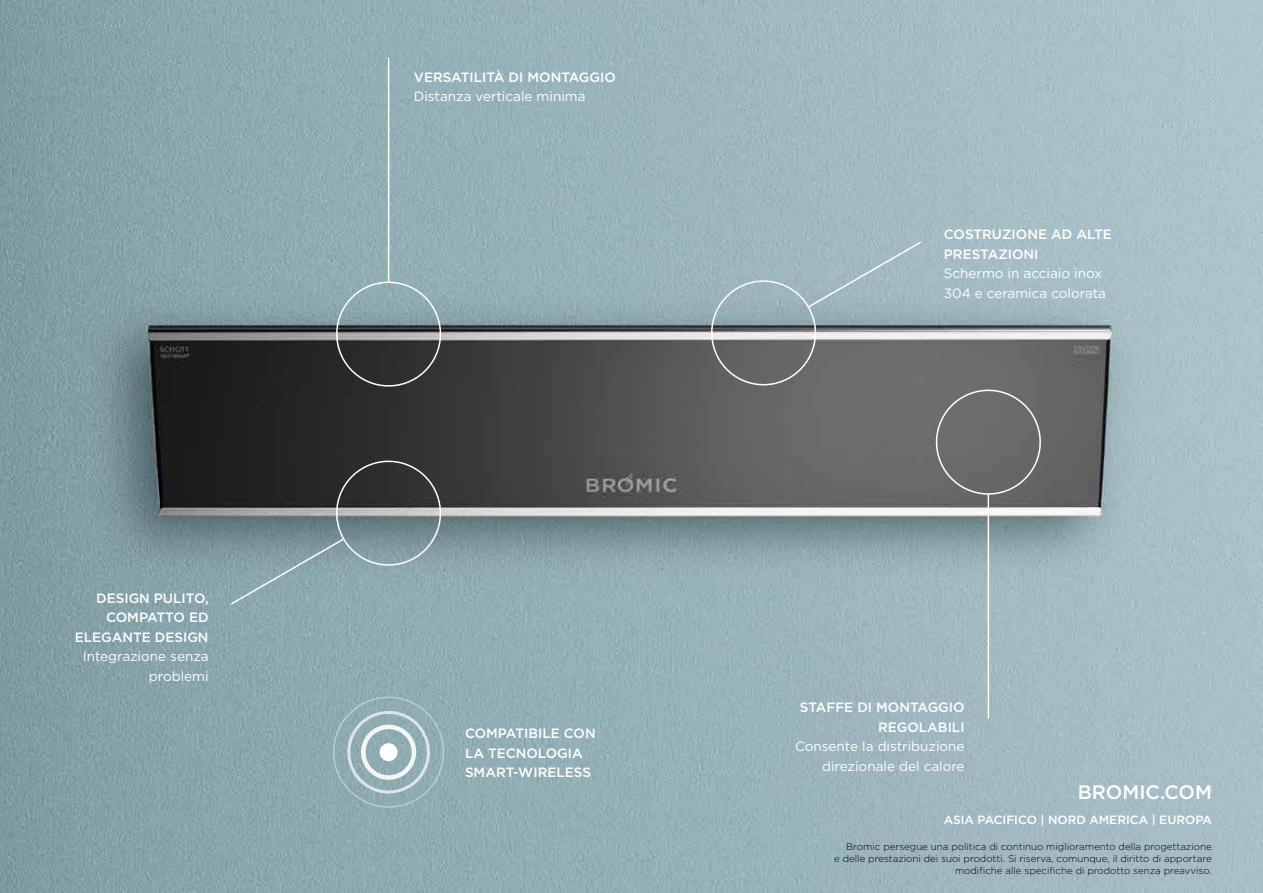
<style>
.page{position:relative;width:1263px;height:893px;background:#fff}
.page>*{position:absolute;margin:0;border:0;box-sizing:border-box;transform-origin:0 0}
.t1{font:500 19.5px "Gotham";color:#fff}
.t2{font:500 13.5px/19.5px "Gotham";color:#fff;text-align:right}
.t3{font:13.5px/19.5px "Gotham";color:#fff;text-align:right}
.t4{font:500 12px "Gotham";color:#fff}
.t5{font:300 9.75px/12px "Gotham";color:#000;text-align:right}
</style>
<div class="page">
<img style="left:1px;top:0;width:1262px;height:893px">
<svg style="left:329px;top:275px;width:119px;height:118px;background:#646f72"></svg>
<div style="left:929px;top:383px;width:118px;height:118px;background:#6a6a6a"></div>
<hr style="left:988px;top:493px;width:1px;height:225px;background:#fff">
<hr style="left:388px;top:58px;width:1px;height:225px;background:#fff">
<svg style="left:229px;top:452px;width:219px;height:154px;background:#677579"></svg>
<svg style="left:704px;top:240px;width:219px;height:154px;background:#8d9a9e"></svg>
<svg style="left:326px;top:690px;width:125px;height:125px;background:#99b3b9"></svg>
<h2 class="t2" style="left:75px;top:588px;width:135px">DESIGN PULITO,<br>COMPATTO ED<br>ELEGANTE DESIGN</h2>
<h2 class="t3" style="left:83px;top:647px;width:127px">Integrazione senza problemi</h2>
<h2 class="t2" style="left:414px;top:67px;width:203px">VERSATILITÀ DI MONTAGGIO</h2>
<h2 class="t3" style="left:414px;top:87px;width:173px">Distanza verticale minima</h2>
<h2 class="t2" style="left:465px;top:723px;width:132px;text-align:left">COMPATIBILE CON<br>LA TECNOLOGIA<br>SMART-WIRELESS</h2>
<h2 class="t2" style="left:944px;top:225px;width:169px;text-align:left">COSTRUZIONE AD ALTE<br>PRESTAZIONI</h2>
<h2 class="t3" style="left:944px;top:265px;width:164px;text-align:left">Schermo in acciaio inox<br>304 e ceramica colorata</h2>
<h2 class="t2" style="left:800px;top:698px;width:166px">STAFFE DI MONTAGGIO<br>REGOLABILI</h2>
<h2 class="t3" style="left:795px;top:737px;width:171px">Consente la distribuzione direzionale del calore</h2>
<h1 class="t1" style="left:1078px;top:781px;width:136px">BROMIC.COM</h1>
<p class="t4" style="left:944px;top:813px;width:270px">ASIA PACIFICO | NORD AMERICA | EUROPA</p>
<p class="t5" style="left:834px;top:841px;width:379px">Bromic persegue una politica di continuo miglioramento della progettazione<br>e delle prestazioni dei suoi prodotti. Si riserva, comunque, il diritto di apportare modifiche alle specifiche di prodotto senza preavviso.</p>
</div>
